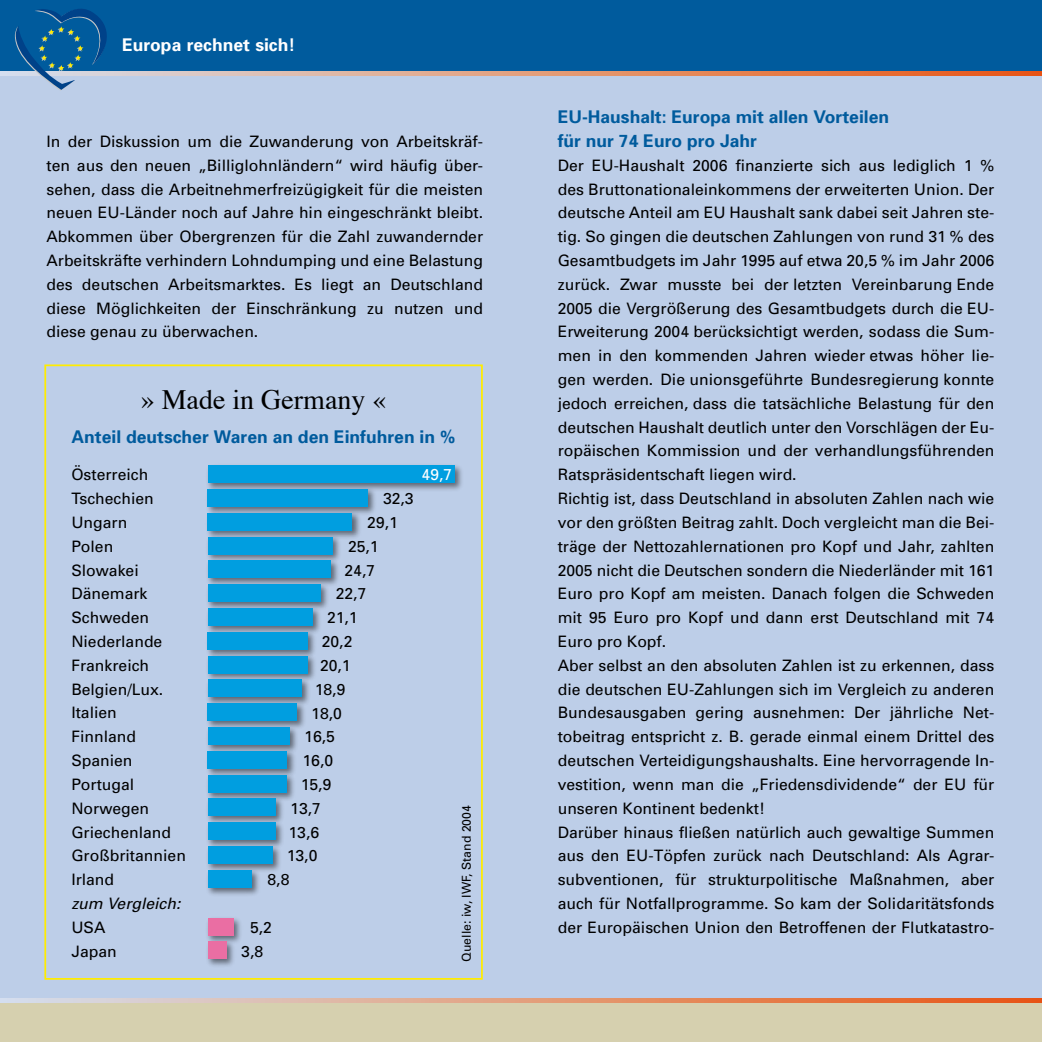
<style>
.page{position:relative;width:1042px;height:1042px;background:#fff}
.page>*{position:absolute;margin:0;border:0;box-sizing:border-box;transform-origin:0 0}
.t1{font:28px "Times";color:#000}
.t2{font:700 17.5px/23.8px "Univers";color:#005b9d}
.t3{font:700 17.5px "Univers";color:#fff}
.t4{font:15.75px/23.8px "Univers";color:#000}
.t5{font:italic 15.75px "Univers";color:#000}
.t6{font:15.75px "Univers";color:#fff}
.t7{font:12.25px "Univers";color:#000}
</style>
<div class="page">
<div style="left:0;top:73px;width:1042px;height:933px;background:#bdcee8"></div>
<div style="left:0;top:1001px;width:1042px;height:41px;background:#d6d0af"></div>
<svg style="left:0;top:998px;width:1042px;height:4px;background:#e09d7f"></svg>
<div style="left:0;top:0;width:1042px;height:73px;background:#005b9d"></div>
<svg style="left:0;top:72px;width:1042px;height:3px;background:#e19774"></svg>
<div style="left:44px;top:364px;width:439px;height:616px;border:2px solid #ffec00"></div>
<div style="left:204px;top:462px;width:260px;height:30px;background:#000;opacity:.5"></div>
<div style="left:208px;top:465px;width:246px;height:18px;background:#009ee0"></div>
<div style="left:204px;top:486px;width:174px;height:30px;background:#000;opacity:.5"></div>
<div style="left:208px;top:489px;width:160px;height:17px;background:#009ee0"></div>
<div style="left:204px;top:510px;width:158px;height:30px;background:#000;opacity:.5"></div>
<div style="left:208px;top:513px;width:144px;height:17px;background:#009ee0"></div>
<div style="left:204px;top:533px;width:138px;height:31px;background:#000;opacity:.5"></div>
<div style="left:208px;top:537px;width:124px;height:17px;background:#009ee0"></div>
<div style="left:204px;top:557px;width:136px;height:30px;background:#000;opacity:.5"></div>
<div style="left:208px;top:560px;width:122px;height:18px;background:#009ee0"></div>
<div style="left:204px;top:581px;width:126px;height:30px;background:#000;opacity:.5"></div>
<div style="left:208px;top:584px;width:112px;height:18px;background:#009ee0"></div>
<div style="left:204px;top:605px;width:118px;height:30px;background:#000;opacity:.5"></div>
<div style="left:208px;top:608px;width:104px;height:17px;background:#009ee0"></div>
<div style="left:204px;top:629px;width:114px;height:30px;background:#000;opacity:.5"></div>
<div style="left:208px;top:632px;width:100px;height:17px;background:#009ee0"></div>
<div style="left:204px;top:652px;width:113px;height:31px;background:#000;opacity:.5"></div>
<div style="left:208px;top:656px;width:99px;height:17px;background:#009ee0"></div>
<div style="left:205px;top:677px;width:106px;height:30px;background:#000;opacity:.5"></div>
<div style="left:208px;top:680px;width:93px;height:17px;background:#009ee0"></div>
<div style="left:204px;top:700px;width:103px;height:30px;background:#000;opacity:.5"></div>
<div style="left:208px;top:703px;width:89px;height:18px;background:#009ee0"></div>
<div style="left:204px;top:724px;width:96px;height:30px;background:#000;opacity:.5"></div>
<div style="left:208px;top:727px;width:82px;height:18px;background:#009ee0"></div>
<div style="left:204px;top:748px;width:93px;height:30px;background:#000;opacity:.5"></div>
<div style="left:208px;top:751px;width:79px;height:17px;background:#009ee0"></div>
<div style="left:204px;top:772px;width:92px;height:30px;background:#000;opacity:.5"></div>
<div style="left:208px;top:775px;width:79px;height:17px;background:#009ee0"></div>
<div style="left:204px;top:795px;width:82px;height:31px;background:#000;opacity:.5"></div>
<div style="left:208px;top:799px;width:68px;height:17px;background:#009ee0"></div>
<div style="left:204px;top:819px;width:81px;height:30px;background:#000;opacity:.5"></div>
<div style="left:208px;top:822px;width:67px;height:18px;background:#009ee0"></div>
<div style="left:204px;top:843px;width:78px;height:30px;background:#000;opacity:.5"></div>
<div style="left:208px;top:846px;width:64px;height:18px;background:#009ee0"></div>
<div style="left:204px;top:867px;width:57px;height:30px;background:#000;opacity:.5"></div>
<div style="left:208px;top:870px;width:43px;height:17px;background:#009ee0"></div>
<div style="left:205px;top:915px;width:39px;height:30px;background:#000;opacity:.5"></div>
<div style="left:208px;top:918px;width:26px;height:17px;background:#ea6ea3"></div>
<div style="left:204px;top:938px;width:33px;height:30px;background:#000;opacity:.5"></div>
<div style="left:208px;top:941px;width:19px;height:18px;background:#ea6ea3"></div>
<svg style="left:15px;top:9px;width:100px;height:82px"></svg>
<p class="t3" style="left:122px;top:34px;width:175px">Europa rechnet sich!</p>
<p class="t4" style="left:47px;top:129px;width:438px;text-align:justify">In der Diskussion um die Zuwanderung von Arbeitskräf&shy;ten aus den neuen „Billiglohnländern“ wird häufig über&shy;sehen, dass die Arbeitnehmerfreizügigkeit für die meisten neuen EU-Länder noch auf Jahre hin eingeschränkt bleibt.<br>Abkommen über Obergrenzen für die Zahl zuwandernder Arbeitskräfte verhindern Lohndumping und eine Belastung des deutschen Arbeitsmarktes. Es liegt an Deutschland diese Möglichkeiten der Einschränkung zu nutzen und diese genau zu überwachen.</p>
<h1 class="t1" style="left:141px;top:374px;width:247px">» Made in Germany «</h1>
<p class="t2" style="left:72px;top:424px;width:385px">Anteil deutscher Waren an den Einfuhren in %</p>
<p class="t4" style="left:71px;top:462px;width:116px">Österreich<br>Tschechien<br>Ungarn<br>Polen<br>Slowakei<br>Dänemark<br>Schweden<br>Niederlande<br>Frankreich<br>Belgien/Lux.<br>Italien<br>Finnland<br>Spanien<br>Portugal<br>Norwegen<br>Griechenland<br>Großbritannien<br>Irland</p>
<p class="t5" style="left:71px;top:893px;width:111px">zum Vergleich:</p>
<p class="t4" style="left:71px;top:915px;width:47px">USA<br>Japan</p>
<p class="t6" style="left:421px;top:465px;width:32px">49,7</p>
<p class="t4" style="left:383px;top:486px;width:32px">32,3</p>
<p class="t4" style="left:367px;top:510px;width:32px">29,1</p>
<p class="t4" style="left:348px;top:534px;width:32px">25,1</p>
<p class="t4" style="left:344px;top:558px;width:32px">24,7</p>
<p class="t4" style="left:336px;top:582px;width:32px">22,7</p>
<p class="t4" style="left:327px;top:605px;width:32px">21,1</p>
<p class="t4" style="left:322px;top:629px;width:32px">20,2</p>
<p class="t4" style="left:320px;top:653px;width:32px">20,1</p>
<p class="t4" style="left:315px;top:677px;width:32px">18,9</p>
<p class="t4" style="left:311px;top:701px;width:32px">18,0</p>
<p class="t4" style="left:304px;top:724px;width:32px">16,5</p>
<p class="t4" style="left:302px;top:748px;width:32px">16,0</p>
<p class="t4" style="left:301px;top:772px;width:32px">15,9</p>
<p class="t4" style="left:290px;top:796px;width:32px">13,7</p>
<p class="t4" style="left:288px;top:820px;width:32px">13,6</p>
<p class="t4" style="left:287px;top:843px;width:32px">13,0</p>
<p class="t4" style="left:267px;top:867px;width:23px">8,8</p>
<p class="t4" style="left:241px;top:915px;width:32px;text-align:center">5,2<br>3,8</p>
<p class="t7" style="left:459px;top:961px;width:158px;rotate:-90deg">Quelle: iw, IWF, Stand 2004</p>
<p class="t2" style="left:558px;top:104px;width:333px">EU-Haushalt: Europa mit allen Vorteilen für nur 74 Euro pro Jahr</p>
<p class="t4" style="left:558px;top:153px;width:438px">Der EU-Haushalt 2006 finanzierte sich aus lediglich 1 % des Bruttonationaleinkommens der erweiterten Union. Der deutsche Anteil am EU Haushalt sank dabei seit Jahren ste&shy;tig. So gingen die deutschen Zahlungen von rund 31 % des Gesamtbudgets im Jahr 1995 auf etwa 20,5 % im Jahr 2006 zurück. Zwar musste bei der letzten Vereinbarung Ende 2005 die Vergrößerung des Gesamtbudgets durch die EU-Erweiterung 2004 berücksichtigt werden, sodass die Sum&shy;men in den kommenden Jahren wieder etwas höher lie&shy;gen werden. Die unionsgeführte Bundesregierung konnte jedoch erreichen, dass die tatsächliche Belastung für den deutschen Haushalt deutlich unter den Vorschlägen der Eu&shy;ropäischen Kommission und der verhandlungsführenden Ratspräsidentschaft liegen wird.<br>Richtig ist, dass Deutschland in absoluten Zahlen nach wie vor den größten Beitrag zahlt. Doch vergleicht man die Bei&shy;träge der Nettozahlernationen pro Kopf und Jahr, zahlten 2005 nicht die Deutschen sondern die Niederländer mit 161<br>Euro pro Kopf am meisten. Danach folgen die Schweden mit 95 Euro pro Kopf und dann erst Deutschland mit 74<br>Euro pro Kopf.<br>Aber selbst an den absoluten Zahlen ist zu erkennen, dass die deutschen EU-Zahlungen sich im Vergleich zu anderen Bundesausgaben gering ausnehmen: Der jährliche Net&shy;tobeitrag entspricht z. B. gerade einmal einem Drittel des deutschen Verteidigungshaushalts. Eine hervorragende In&shy;vestition, wenn man die „Friedensdividende“ der EU für unseren Kontinent bedenkt!<br>Darüber hinaus fließen natürlich auch gewaltige Summen aus den EU-Töpfen zurück nach Deutschland: Als Agrar&shy;subventionen, für strukturpolitische Maßnahmen, aber auch für Notfallprogramme. So kam der Solidaritätsfonds der Europäischen Union den Betroffenen der Flutkatastro-</p>
</div>
